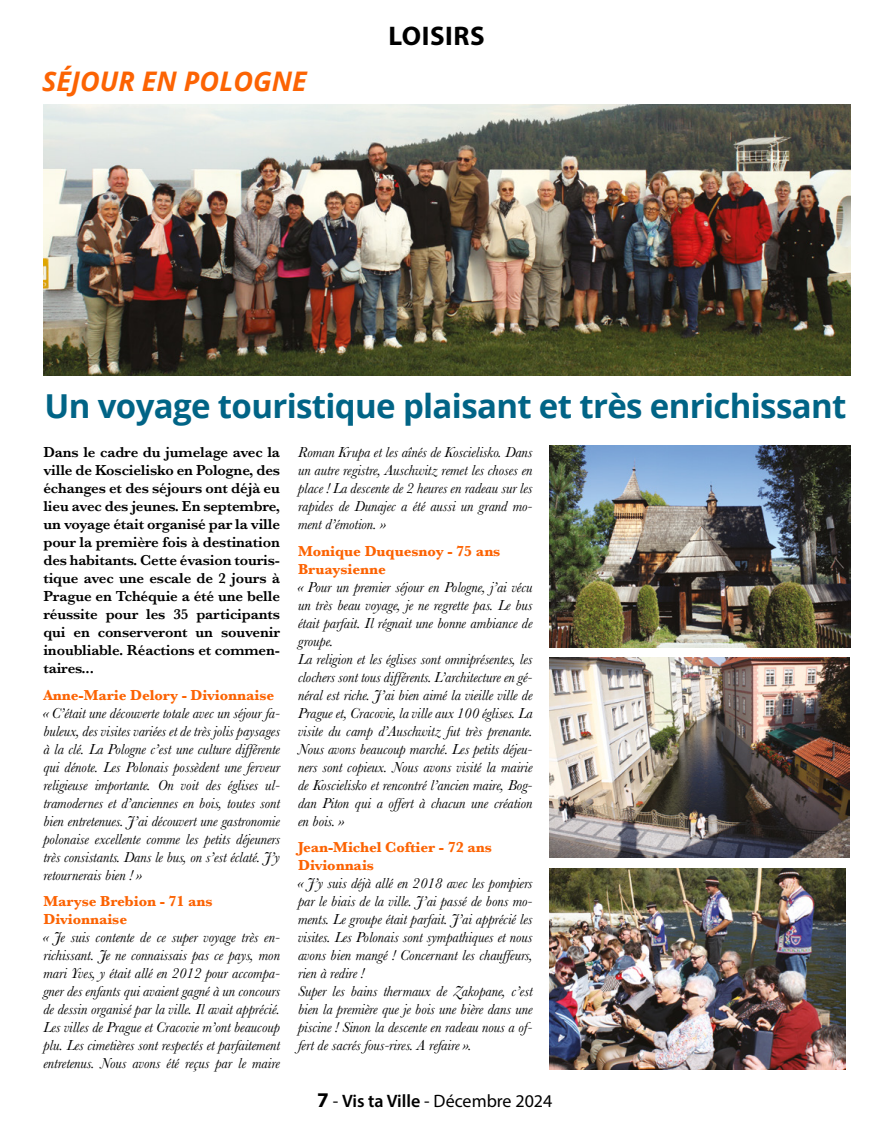
<style>
.page{position:relative;width:872px;height:1127px;background:#fff}
.page>*{position:absolute;margin:0;border:0;box-sizing:border-box;transform-origin:0 0}
.t1{font:700 33px "Open Sans";letter-spacing:-.02em;color:#016486}
.t2{font:italic 700 27px "Open Sans";color:#fc6303}
.t3{font:700 27px "Myriad Pro";letter-spacing:.02em;color:#000}
.t4{font:18px "Myriad Pro";color:#000}
.t5{font:italic 15px/18px "Baskerville";letter-spacing:-.005em;color:#000;text-align:justify}
.t6{font:600 15px/18px "Baskerville";letter-spacing:-.01em;color:#000;text-align:justify}
.t7{font:700 15px/18px "Baskerville";letter-spacing:-.005em;color:#fc6303}
.s1{font-weight:700;font-size:21px}
.s2{font-weight:600}
</style>
<div class="page">
<img style="left:44px;top:104px;width:806px;height:271px">
<img style="left:549px;top:446px;width:301px;height:201px">
<img style="left:549px;top:868px;width:296px;height:202px">
<img style="left:549px;top:657px;width:300px;height:200px">
<h2 class="t2" style="left:42px;top:63px;width:266px">SÉJOUR EN POLOGNE</h2>
<h2 class="t3" style="left:388px;top:18px;width:97px">LOISIRS</h2>
<h1 class="t1" style="left:45px;top:383px;width:803px">Un voyage touristique plaisant et très enrichissant</h1>
<p class="t6" style="left:43px;top:443px;width:238px">Dans le cadre du jumelage avec la ville de Koscielisko en Pologne, des échanges et des séjours ont déjà eu lieu avec des jeunes. En septembre, un voyage était organisé par la ville pour la première fois à destination des habitants. Cette évasion touris&shy;tique avec une escale de 2 jours à Prague en Tchéquie a été une belle réussite pour les 35 participants qui en conserveront un souvenir inoubliable. Réactions et commen&shy;taires...</p>
<p class="t7" style="left:43px;top:686px;width:232px">Anne-Marie Delory - Divionnaise</p>
<p class="t5" style="left:43px;top:704px;width:238px">« C’était une découverte totale avec un séjour fa&shy;buleux, des visites variées et de très jolis paysages à la clé. La Pologne c’est une culture différente qui dénote. Les Polonais possèdent une ferveur religieuse importante. On voit des églises ul&shy;tramodernes et d’anciennes en bois, toutes sont bien entretenues. J’ai découvert une gastronomie polonaise excellente comme les petits déjeuners très consistants. Dans le bus, on s’est éclaté. J’y retournerais bien ! »</p>
<p class="t7" style="left:43px;top:892px;width:171px">Maryse Brebion - 71 ans<br>Divionnaise</p>
<p class="t5" style="left:43px;top:928px;width:238px">« Je suis contente de ce super voyage très en&shy;richissant. Je ne connaissais pas ce pays, mon mari Yves, y était allé en 2012 pour accompa&shy;gner des enfants qui avaient gagné à un concours de dessin organisé par la ville. Il avait apprécié.<br>Les villes de Prague et Cracovie m’ont beaucoup plu. Les cimetières sont respectés et parfaitement entretenus. Nous avons été reçus par le maire</p>
<p class="t5" style="left:298px;top:443px;width:236px">Roman Krupa et les aînés de Koscielisko. Dans un autre registre, Auschwitz remet les choses en place ! La descente de 2 heures en radeau sur les rapides de Dunajec a été aussi un grand mo&shy;ment d’émotion. »</p>
<p class="t7" style="left:298px;top:542px;width:204px">Monique Duquesnoy - 75 ans<br>Bruaysienne</p>
<p class="t5" style="left:298px;top:578px;width:236px;text-align:left">« Pour un premier séjour en Pologne, j’ai vécu un très beau voyage, je ne regrette pas. Le bus était parfait. Il régnait une bonne ambiance de groupe.<br>La religion et les églises sont omniprésentes, les clochers sont tous différents. L’architecture en gé&shy;néral est riche. J’ai bien aimé la vieille ville de Prague et, Cracovie, la ville aux 100 églises. La visite du camp d’Auschwitz fut très prenante.<br>Nous avons beaucoup marché. Les petits déjeu&shy;ners sont copieux. Nous avons visité la mairie de Koscielisko et rencontré l’ancien maire, Bog&shy;dan Piton qui a offert à chacun une création en bois. »</p>
<p class="t7" style="left:298px;top:838px;width:195px">Jean-Michel Coftier - 72 ans<br>Divionnais</p>
<p class="t5" style="left:298px;top:874px;width:236px;text-align:left">« J’y suis déjà allé en 2018 avec les pompiers par le biais de la ville. J’ai passé de bons mo&shy;ments. Le groupe était parfait. J’ai apprécié les visites. Les Polonais sont sympathiques et nous avons bien mangé ! Concernant les chauffeurs, rien à redire !<br>Super les bains thermaux de Zakopane, c’est bien la première que je bois une bière dans une piscine ! Sinon la descente en radeau nous a of&shy;fert de sacrés fous-rires. A refaire ».</p>
<p class="t4" style="left:317px;top:1089px;width:237px"><span class="s1">7</span> - <span class="s2">Vis ta Ville</span> - Décembre 2024</p>
</div>
